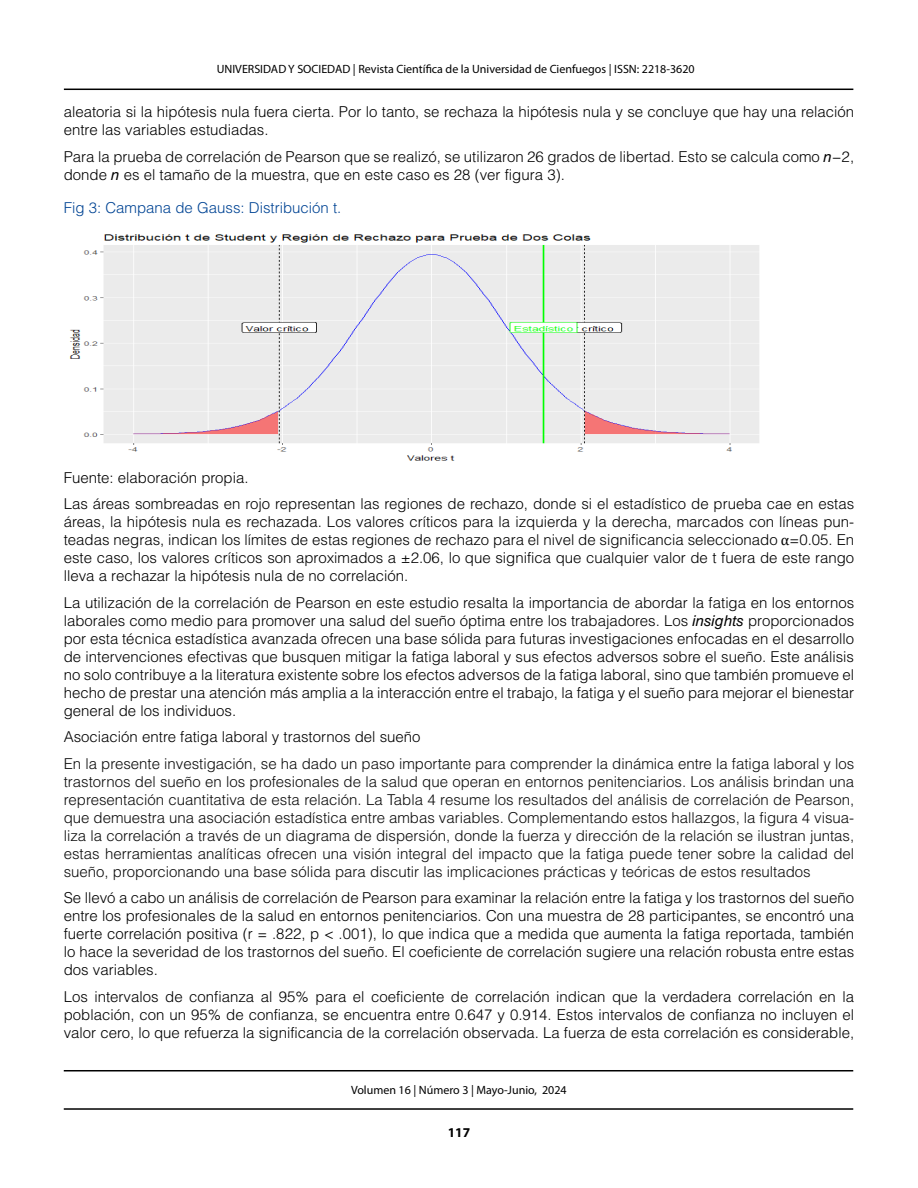
<style>
.page{position:relative;width:918px;height:1188px;background:#fff}
.page>*{position:absolute;margin:0;border:0;box-sizing:border-box;transform-origin:0 0}
.t1{font:300 15px/18px "Helvetica LT Std";color:#000;text-align:justify}
.t2{font:300 15px/18px "Helvetica LT Std";color:#0d0d0d;text-align:justify}
.t3{font:300 15px "Helvetica LT Std";color:#004494}
.t4{font:700 13.5px "Myriad Pro";color:#000}
.t5{font:12px "Myriad Pro";color:#000}
.s1{font-weight:400;font-style:italic}
.s2{font-family:"Cambria";font-weight:400}
</style>
<div class="page">
<hr style="left:64px;top:89px;width:789px;height:1px;background:#000">
<hr style="left:64px;top:1108px;width:789px;height:2px;background:#000">
<hr style="left:64px;top:1070px;width:789px;height:1px;background:#000">
<img style="left:69px;top:234px;width:690px;height:227px">
<p class="t5" style="left:217px;top:61px;width:479px">UNIVERSIDAD Y SOCIEDAD | Revista Científica de la Universidad de Cienfuegos | ISSN: 2218-3620</p>
<p class="t1" style="left:64px;top:103px;width:792px">aleatoria si la hipótesis nula fuera cierta. Por lo tanto, se rechaza la hipótesis nula y se concluye que hay una relación entre las variables estudiadas.</p>
<p class="t1" style="left:64px;top:147px;width:792px">Para la prueba de correlación de Pearson que se realizó, se utilizaron 26 grados de libertad. Esto se calcula como <span class="s1">n</span>−2, donde <span class="s1">n</span> es el tamaño de la muestra, que en este caso es 28 (ver figura 3).</p>
<p class="t3" style="left:64px;top:198px;width:279px">Fig 3: Campana de Gauss: Distribución t.</p>
<p class="t1" style="left:64px;top:464px;width:792px;line-height:26.5px">Fuente: elaboración propia.<br>Las áreas sombreadas en rojo representan las regiones de rechazo, donde si el estadístico de prueba cae en estas</p>
<p class="t1" style="left:64px;top:513px;width:792px">áreas, la hipótesis nula es rechazada. Los valores críticos para la izquierda y la derecha, marcados con líneas pun&shy;teadas negras, indican los límites de estas regiones de rechazo para el nivel de significancia seleccionado <span class="s2">α</span>=0.05. En este caso, los valores críticos son aproximados a ±2.06, lo que significa que cualquier valor de t fuera de este rango lleva a rechazar la hipótesis nula de no correlación.</p>
<p class="t1" style="left:64px;top:593px;width:792px">La utilización de la correlación de Pearson en este estudio resalta la importancia de abordar la fatiga en los entornos laborales como medio para promover una salud del sueño óptima entre los trabajadores. Los <span class="s1">insights</span> proporcionados por esta técnica estadística avanzada ofrecen una base sólida para futuras investigaciones enfocadas en el desarrollo de intervenciones efectivas que busquen mitigar la fatiga laboral y sus efectos adversos sobre el sueño. Este análisis no solo contribuye a la literatura existente sobre los efectos adversos de la fatiga laboral, sino que también promueve el hecho de prestar una atención más amplia a la interacción entre el trabajo, la fatiga y el sueño para mejorar el bienestar general de los individuos.</p>
<p class="t1" style="left:64px;top:728px;width:358px">Asociación entre fatiga laboral y trastornos del sueño</p>
<p class="t2" style="left:64px;top:754px;width:792px">En la presente investigación, se ha dado un paso importante para comprender la dinámica entre la fatiga laboral y los trastornos del sueño en los profesionales de la salud que operan en entornos penitenciarios. Los análisis brindan una representación cuantitativa de esta relación. La Tabla 4 resume los resultados del análisis de correlación de Pearson, que demuestra una asociación estadística entre ambas variables. Complementando estos hallazgos, la figura 4 visua&shy;liza la correlación a través de un diagrama de dispersión, donde la fuerza y dirección de la relación se ilustran juntas, estas herramientas analíticas ofrecen una visión integral del impacto que la fatiga puede tener sobre la calidad del sueño, proporcionando una base sólida para discutir las implicaciones prácticas y teóricas de estos resultados</p>
<p class="t1" style="left:64px;top:889px;width:792px">Se llevó a cabo un análisis de correlación de Pearson para examinar la relación entre la fatiga y los trastornos del sueño entre los profesionales de la salud en entornos penitenciarios. Con una muestra de 28 participantes, se encontró una fuerte correlación positiva (r = .822, p &lt; .001), lo que indica que a medida que aumenta la fatiga reportada, también lo hace la severidad de los trastornos del sueño. El coeficiente de correlación sugiere una relación robusta entre estas dos variables.</p>
<p class="t1" style="left:64px;top:987px;width:792px">Los intervalos de confianza al 95% para el coeficiente de correlación indican que la verdadera correlación en la población, con un 95% de confianza, se encuentra entre 0.647 y 0.914. Estos intervalos de confianza no incluyen el valor cero, lo que refuerza la significancia de la correlación observada. La fuerza de esta correlación es considerable,</p>
<p class="t5" style="left:351px;top:1083px;width:217px">Volumen 16 | Número 3 | Mayo-Junio, 2024</p>
<p class="t4" style="left:448px;top:1124px;width:24px">117</p>
</div>
